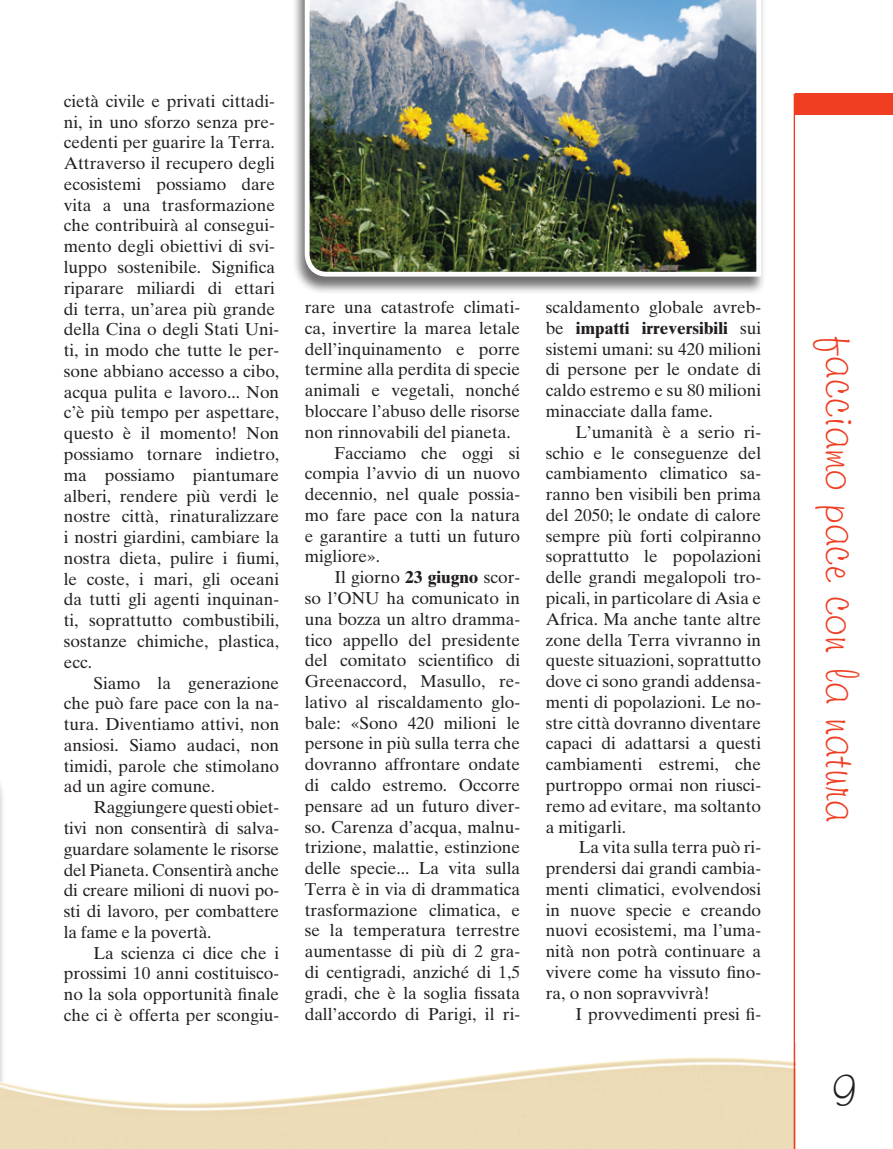
<style>
.page{position:relative;width:893px;height:1149px;background:#fff}
.page>*{position:absolute;margin:0;border:0;box-sizing:border-box;transform-origin:0 0}
.t1{font:48px "Freehand 591 BT Regular A";color:#ef3e22}
.t2{font:48px "Freehand 591 BT Regular A";color:#231f20}
.t3{font:17.25px/20.7px "Times Ten";color:#231f20;text-align:justify}
.s1{font-weight:700}
</style>
<div class="page">
<div style="left:0;top:763px;width:5px;height:375px;background:#231f20;opacity:.65"></div>
<svg style="left:0;top:788px;width:2px;height:266px"></svg>
<div style="left:795px;top:94px;width:98px;height:21px;background:#ef3e22"></div>
<hr style="left:794px;top:94px;width:1px;height:1054px;background:#ef3e22">
<div style="left:291px;top:0;width:475px;height:294px;background:#231f20;opacity:.65"></div>
<img style="left:302px;top:0;width:462px;height:279px">
<p class="t3" style="left:64px;top:90px;width:217px;text-align:left">cietà civile e privati cittadi&shy;ni, in uno sforzo senza pre&shy;cedenti per guarire la Terra.<br>Attraverso il recupero degli ecosistemi possiamo dare vita a una trasformazione che contribuirà al consegui&shy;mento degli obiettivi di svi&shy;luppo sostenibile. Significa riparare miliardi di ettari di terra, un’area più grande della Cina o degli Stati Uni&shy;ti, in modo che tutte le per&shy;sone abbiano accesso a cibo, acqua pulita e lavoro... Non c’è più tempo per aspettare, questo è il momento! Non possiamo tornare indietro, ma possiamo piantumare alberi, rendere più verdi le nostre città, rinaturalizzare i nostri giardini, cambiare la nostra dieta, pulire i fiumi, le coste, i mari, gli oceani da tutti gli agenti inquinan&shy;ti, soprattutto combustibili, sostanze chimiche, plastica, ecc.</p>
<p class="t3" style="left:64px;top:672px;width:217px;text-indent:30px">Siamo la generazione che può fare pace con la na&shy;tura. Diventiamo attivi, non ansiosi. Siamo audaci, non timidi, parole che stimolano ad un agire comune.</p>
<p class="t3" style="left:64px;top:796px;width:217px;text-indent:30px">Raggiungere questi obiet&shy;tivi non consentirà di salva&shy;guardare solamente le risorse del Pianeta. Consentirà anche di creare milioni di nuovi po&shy;sti di lavoro, per combattere la fame e la povertà.</p>
<p class="t3" style="left:64px;top:941px;width:217px;text-indent:30px">La scienza ci dice che i prossimi 10 anni costituisco&shy;no la sola opportunità finale che ci è offerta per scongiu-</p>
<p class="t3" style="left:305px;top:297px;width:217px">rare una catastrofe climati&shy;ca, invertire la marea letale dell’inquinamento e porre termine alla perdita di specie animali e vegetali, nonché bloccare l’abuso delle risorse non rinnovabili del pianeta.</p>
<p class="t3" style="left:305px;top:442px;width:217px;text-indent:30px">Facciamo che oggi si compia l’avvio di un nuovo decennio, nel quale possia&shy;mo fare pace con la natura e garantire a tutti un futuro migliore».</p>
<p class="t3" style="left:305px;top:566px;width:217px;text-indent:30px">Il giorno <span class="s1">23 giugno</span> scor&shy;so l’ONU ha comunicato in una bozza un altro dramma&shy;tico appello del presidente del comitato scientifico di Greenaccord, Masullo, re&shy;lativo al riscaldamento glo&shy;bale: «Sono 420 milioni le persone in più sulla terra che dovranno affrontare ondate di caldo estremo. Occorre pensare ad un futuro diver&shy;so. Carenza d’acqua, malnu&shy;trizione, malattie, estinzione delle specie... La vita sulla Terra è in via di drammatica trasformazione climatica, e se la temperatura terrestre aumentasse di più di 2 gra&shy;di centigradi, anziché di 1,5 gradi, che è la soglia fissata dall’accordo di Parigi, il ri-</p>
<p class="t3" style="left:546px;top:297px;width:217px">scaldamento globale avreb&shy;be <span class="s1">impatti irreversibili</span> sui sistemi umani: su 420 milioni di persone per le ondate di caldo estremo e su 80 milioni minacciate dalla fame.</p>
<p class="t3" style="left:546px;top:421px;width:217px;text-indent:30px">L’umanità è a serio ri&shy;schio e le conseguenze del cambiamento climatico sa&shy;ranno ben visibili ben prima del 2050; le ondate di calore sempre più forti colpiranno soprattutto le popolazioni delle grandi megalopoli tro&shy;picali, in particolare di Asia e Africa. Ma anche tante altre zone della Terra vivranno in queste situazioni, soprattutto dove ci sono grandi addensa&shy;menti di popolazioni. Le no&shy;stre città dovranno diventare capaci di adattarsi a questi cambiamenti estremi, che purtroppo ormai non riusci&shy;remo ad evitare, ma soltanto a mitigarli.</p>
<p class="t3" style="left:546px;top:836px;width:217px;text-indent:33px">La vita sulla terra può ri&shy;prendersi dai grandi cambia&shy;menti climatici, evolvendosi in nuove specie e creando nuovi ecosistemi, ma l’uma&shy;nità non potrà continuare a vivere come ha vissuto fino&shy;ra, o non sopravvivrà!</p>
<p class="t3" style="left:575px;top:1002px;width:187px">I provvedimenti presi fi-</p>
<p class="t1" style="left:872px;top:335px;width:488px;rotate:90deg">facciamo pace con la natura</p>
<p class="t2" style="left:832px;top:1059px;width:26px">9</p>
</div>
